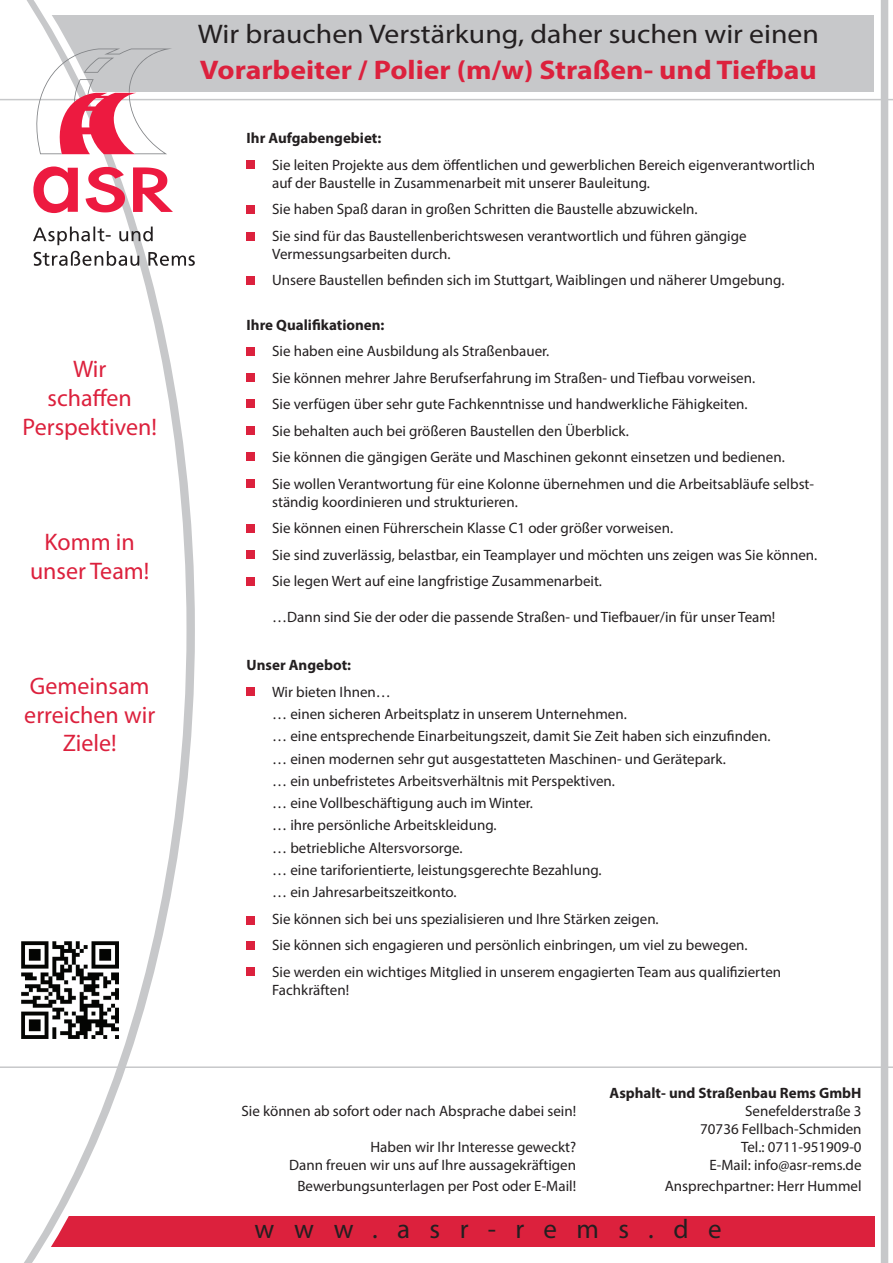
<style>
.page{position:relative;width:893px;height:1263px;background:#fff}
.page>*{position:absolute;margin:0;border:0;box-sizing:border-box;transform-origin:0 0}
.t1{font:27px "Myriad Pro";color:#231f20;scale:1.1 1}
.t2{font:700 27px "Myriad Pro";color:#dc213d;scale:1.1 1}
.t3{font:27px "Myriad Pro";letter-spacing:.72em;color:#231f20}
.t4{font:24px/28.8px "Myriad Pro";color:#dc213d;text-align:center}
.t5{font:15px/26.5px "Myriad Pro";color:#231f20}
.t6{font:700 15px "Myriad Pro";color:#231f20}
</style>
<div class="page">
<div style="left:0;top:1216px;width:874px;height:31px;background:#dc213d"></div>
<div style="left:0;top:15px;width:874px;height:76px;background:#c7c8ca"></div>
<svg style="left:186px;top:91px;width:16px;height:700px"></svg>
<svg style="left:0;top:0;width:186px;height:1263px"></svg>
<div style="left:247px;top:161px;width:8px;height:8px;background:#dc213d"></div>
<div style="left:881px;top:0;width:7px;height:1263px;background:#c7c8ca"></div>
<hr style="left:0;top:99px;width:893px;height:1px;background:#c7c8ca">
<hr style="left:0;top:1066px;width:893px;height:2px;background:#c7c8ca">
<div style="left:247px;top:206px;width:8px;height:8px;background:#dc213d"></div>
<div style="left:247px;top:232px;width:8px;height:8px;background:#dc213d"></div>
<div style="left:247px;top:277px;width:8px;height:8px;background:#dc213d"></div>
<div style="left:247px;top:348px;width:8px;height:8px;background:#dc213d"></div>
<div style="left:247px;top:373px;width:8px;height:8px;background:#dc213d"></div>
<div style="left:247px;top:400px;width:8px;height:8px;background:#dc213d"></div>
<div style="left:247px;top:426px;width:8px;height:8px;background:#dc213d"></div>
<div style="left:247px;top:453px;width:8px;height:8px;background:#dc213d"></div>
<div style="left:247px;top:479px;width:8px;height:8px;background:#dc213d"></div>
<div style="left:247px;top:524px;width:8px;height:8px;background:#dc213d"></div>
<div style="left:247px;top:688px;width:8px;height:8px;background:#dc213d"></div>
<div style="left:247px;top:942px;width:8px;height:8px;background:#dc213d"></div>
<div style="left:247px;top:967px;width:8px;height:8px;background:#dc213d"></div>
<div style="left:247px;top:577px;width:8px;height:8px;background:#dc213d"></div>
<div style="left:247px;top:551px;width:8px;height:8px;background:#dc213d"></div>
<svg style="left:35px;top:49px;width:137px;height:105px"></svg>
<svg style="left:33px;top:166px;width:45px;height:47px"></svg>
<svg style="left:86px;top:167px;width:39px;height:45px"></svg>
<svg style="left:133px;top:167px;width:40px;height:45px"></svg>
<svg style="left:33px;top:227px;width:162px;height:39px"></svg>
<div style="left:247px;top:916px;width:8px;height:8px;background:#dc213d"></div>
<img style="left:21px;top:942px;width:97px;height:97px">
<h2 class="t4" style="left:23px;top:354px;width:136px">Wir<br>schaffen<br>Perspektiven!</h2>
<h2 class="t4" style="left:30px;top:527px;width:121px">Komm in unser Team!</h2>
<h2 class="t4" style="left:24px;top:671px;width:132px">Gemeinsam erreichen wir<br>Ziele!</h2>
<h1 class="t1" style="left:198px;top:17px;width:566px">Wir brauchen Verstärkung, daher suchen wir einen</h1>
<h1 class="t2" style="left:200px;top:53px;width:562px">Vorarbeiter / Polier (m/w) Straßen- und Tiefbau</h1>
<p class="t6" style="left:247px;top:128px;width:136px">Ihr Aufgabengebiet:</p>
<p class="t5" style="left:272px;top:155px;width:544px;line-height:18px">Sie leiten Projekte aus dem öffentlichen und gewerblichen Bereich eigenverantwortlich auf der Baustelle in Zusammenarbeit mit unserer Bauleitung.</p>
<p class="t5" style="left:272px;top:196px;width:476px">Sie haben Spaß daran in großen Schritten die Baustelle abzuwickeln.<br>Sie sind für das Baustellenberichtswesen verantwortlich und führen gängige</p>
<p class="t5" style="left:272px;top:240px;width:514px">Vermessungsarbeiten durch.<br>Unsere Baustellen befinden sich im Stuttgart, Waiblingen und näherer Umgebung.</p>
<p class="t6" style="left:247px;top:315px;width:139px">Ihre Qualifikationen:</p>
<p class="t5" style="left:272px;top:338px;width:543px">Sie haben eine Ausbildung als Straßenbauer.<br>Sie können mehrer Jahre Berufserfahrung im Straßen- und Tiefbau vorweisen.<br>Sie verfügen über sehr gute Fachkenntnisse und handwerkliche Fähigkeiten.<br>Sie behalten auch bei größeren Baustellen den Überblick.<br>Sie können die gängigen Geräte und Maschinen gekonnt einsetzen und bedienen.<br>Sie wollen Verantwortung für eine Kolonne übernehmen und die Arbeitsabläufe selbst-</p>
<p class="t5" style="left:272px;top:488px;width:547px">ständig koordinieren und strukturieren.<br>Sie können einen Führerschein Klasse C1 oder größer vorweisen.<br>Sie sind zuverlässig, belastbar, ein Teamplayer und möchten uns zeigen was Sie können.<br>Sie legen Wert auf eine langfristige Zusammenarbeit.</p>
<p class="t5" style="left:272px;top:604px;width:505px">…Dann sind Sie der oder die passende Straßen- und Tiefbauer/in für unser Team!</p>
<p class="t6" style="left:247px;top:655px;width:106px">Unser Angebot:</p>
<p class="t5" style="left:272px;top:680px;width:500px;line-height:22.2px">Wir bieten Ihnen…<br>… einen sicheren Arbeitsplatz in unserem Unternehmen.<br>… eine entsprechende Einarbeitungszeit, damit Sie Zeit haben sich einzufinden. … einen modernen sehr gut ausgestatteten Maschinen- und Gerätepark.<br>… ein unbefristetes Arbeitsverhältnis mit Perspektiven.<br>… eine Vollbeschäftigung auch im Winter.<br>… ihre persönliche Arbeitskleidung.<br>… betriebliche Altersvorsorge.<br>… eine tariforientierte, leistungsgerechte Bezahlung.<br>… ein Jahresarbeitszeitkonto.</p>
<p class="t5" style="left:272px;top:905px;width:511px">Sie können sich bei uns spezialisieren und Ihre Stärken zeigen.<br>Sie können sich engagieren und persönlich einbringen, um viel zu bewegen.<br>Sie werden ein wichtiges Mitglied in unserem engagierten Team aus qualifizierten</p>
<p class="t5" style="left:272px;top:976px;width:78px">Fachkräften!</p>
<p class="t5" style="left:241px;top:1097px;width:336px">Sie können ab sofort oder nach Absprache dabei sein!</p>
<p class="t5" style="left:289px;top:1137px;width:288px;line-height:18px;text-align:right">Haben wir Ihr Interesse geweckt?<br>Dann freuen wir uns auf Ihre aussagekräftigen</p>
<p class="t5" style="left:297px;top:1172px;width:280px">Bewerbungsunterlagen per Post oder E-Mail!</p>
<p class="t6" style="left:609px;top:1083px;width:254px">Asphalt- und Straßenbau Rems GmbH</p>
<p class="t5" style="left:700px;top:1101px;width:163px;line-height:18px;text-align:right">Senefelderstraße 3<br>70736 Fellbach-Schmiden<br>Tel.: 0711-951909-0<br>E-Mail: info@asr-rems.de</p>
<p class="t5" style="left:665px;top:1173px;width:198px">Ansprechpartner: Herr Hummel</p>
<h1 class="t3" style="left:254px;top:1212px;width:468px">www.asr-rems.de</h1>
</div>
